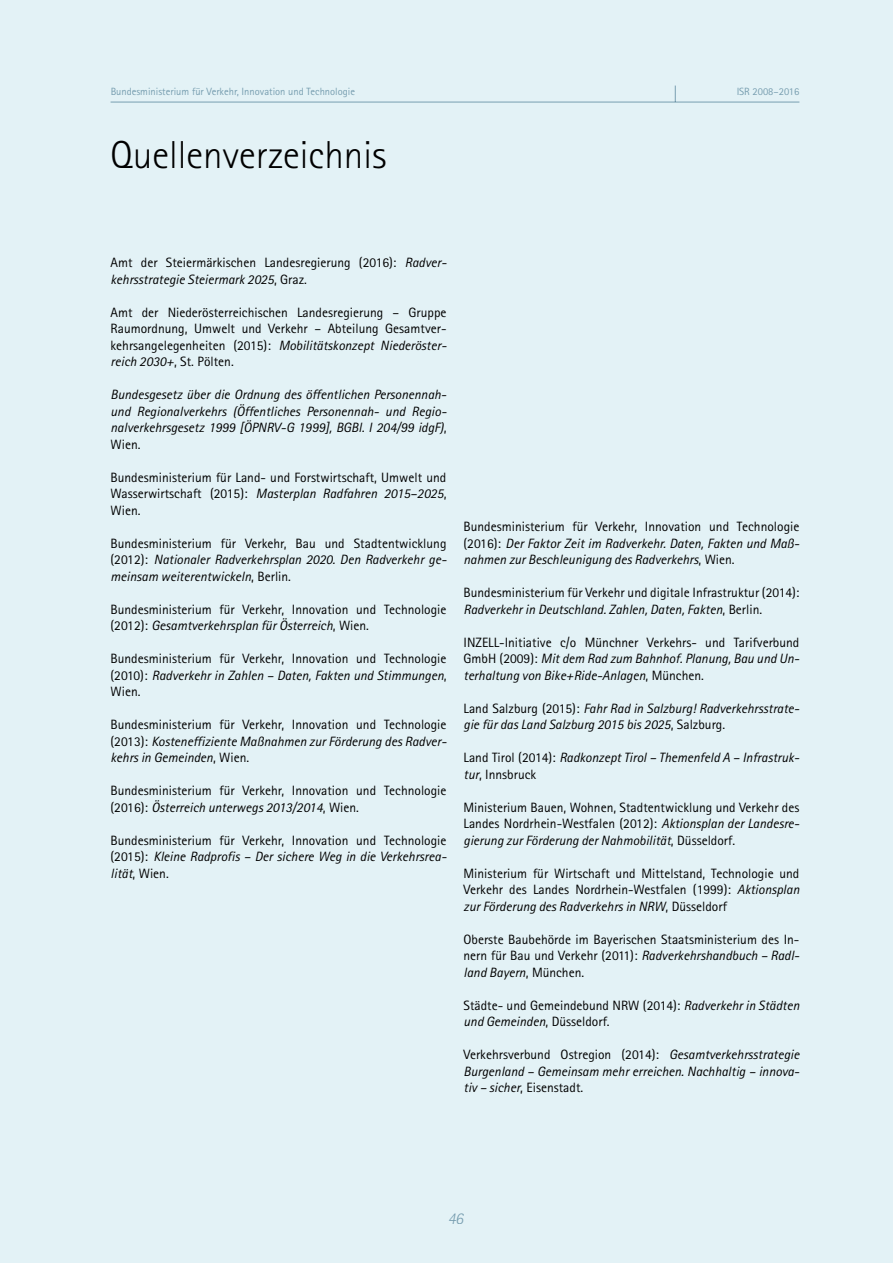
<style>
.page{position:relative;width:893px;height:1263px;background:#e3f2f6}
.page>*{position:absolute;margin:0;border:0;box-sizing:border-box;transform-origin:0 0}
.head_Bsp{font:300 39px "Rotis Sans Serif";color:#000}
.t1{font:italic 300 16.5px "Rotis Sans Serif";color:#528097}
.txt{font:13.5px/16.5px "Rotis Sans Serif";color:#000;text-align:justify}
.txt-2{font:italic 13.5px/16.5px "Rotis Sans Serif";color:#000;text-align:justify}
.t2{font:10.5px "Rotis Sans Serif";color:#528097}
.s1{font-style:italic}
.s2{font-style:normal}
</style>
<div class="page">
<hr style="left:111px;top:102px;width:688px;height:1px;background:#528097">
<svg style="left:675px;top:86px;width:1px;height:16px"></svg>
<p class="t2" style="left:111px;top:85px;width:246px">Bundesministerium für Verkehr, Innovation und Technologie</p>
<p class="t2" style="left:736px;top:85px;width:64px">ISR 2008–2016</p>
<h1 class="head_Bsp" style="left:111px;top:133px;width:277px">Quellenverzeichnis</h1>
<p class="txt" style="left:111px;top:254px;width:337px">Amt der Steiermärkischen Landesregierung (2016): <span class="s1">Radver&shy;kehrsstrategie Steiermark 2025</span>, Graz.</p>
<p class="txt" style="left:111px;top:304px;width:337px">Amt der Niederösterreichischen Landesregierung – Gruppe Raumordnung, Umwelt und Verkehr – Abteilung Gesamtver&shy;kehrsangelegenheiten (2015): <span class="s1">Mobilitätskonzept Niederöster&shy;reich 2030+</span>, St. Pölten.</p>
<p class="txt-2" style="left:111px;top:386px;width:337px">Bundesgesetz über die Ordnung des öffentlichen Personennah&shy;und Regionalverkehrs (Öffentliches Personennah- und Regio&shy;nalverkehrsgesetz 1999 [ÖPNRV-G 1999], BGBl. I 204/99 idgF)<span class="s2">, Wien.</span></p>
<p class="txt" style="left:111px;top:469px;width:337px">Bundesministerium für Land- und Forstwirtschaft, Umwelt und Wasserwirtschaft (2015): <span class="s1">Masterplan Radfahren 2015–2025</span>, Wien.</p>
<p class="txt-2" style="left:111px;top:535px;width:337px"><span class="s2">Bundesministerium für Verkehr, Bau und Stadtentwicklung (2012):</span> Nationaler Radverkehrsplan 2020. Den Radverkehr ge&shy;meinsam weiterentwickeln<span class="s2">, Berlin.</span></p>
<p class="txt" style="left:111px;top:601px;width:337px">Bundesministerium für Verkehr, Innovation und Technologie (2012): <span class="s1">Gesamtverkehrsplan für Österreich</span>, Wien.</p>
<p class="txt" style="left:111px;top:650px;width:337px">Bundesministerium für Verkehr, Innovation und Technologie (2010): <span class="s1">Radverkehr in Zahlen – Daten, Fakten und Stimmungen</span>, Wien.</p>
<p class="txt" style="left:111px;top:716px;width:337px">Bundesministerium für Verkehr, Innovation und Technologie (2013): <span class="s1">Kosteneffiziente Maßnahmen zur Förderung des Radver&shy;kehrs in Gemeinden</span>, Wien.</p>
<p class="txt" style="left:111px;top:782px;width:337px">Bundesministerium für Verkehr, Innovation und Technologie (2016): <span class="s1">Österreich unterwegs 2013/2014</span>, Wien.</p>
<p class="txt" style="left:111px;top:832px;width:337px">Bundesministerium für Verkehr, Innovation und Technologie (2015): <span class="s1">Kleine Radprofis – Der sichere Weg in die Verkehrsrea&shy;lität</span>, Wien.</p>
<p class="txt-2" style="left:463px;top:518px;width:337px"><span class="s2">Bundesministerium für Verkehr, Innovation und Technologie (2016):</span> Der Faktor Zeit im Radverkehr. Daten, Fakten und Maß&shy;nahmen zur Beschleunigung des Radverkehrs<span class="s2">, Wien.</span></p>
<p class="txt" style="left:463px;top:584px;width:337px">Bundesministerium für Verkehr und digitale Infrastruktur (2014):<br><span class="s1">Radverkehr in Deutschland. Zahlen, Daten, Fakten</span>, Berlin.</p>
<p class="txt" style="left:463px;top:634px;width:337px">INZELL-Initiative c/o Münchner Verkehrs- und Tarifverbund GmbH (2009): <span class="s1">Mit dem Rad zum Bahnhof. Planung, Bau und Un&shy;terhaltung von Bike+Ride-Anlagen</span>, München.</p>
<p class="txt-2" style="left:463px;top:700px;width:337px"><span class="s2">Land Salzburg (2015):</span> Fahr Rad in Salzburg! Radverkehrsstrate&shy;gie für das Land Salzburg 2015 bis 2025<span class="s2">, Salzburg.</span></p>
<p class="txt-2" style="left:463px;top:749px;width:337px"><span class="s2">Land Tirol (2014):</span> Radkonzept Tirol – Themenfeld A – Infrastruk&shy;tur<span class="s2">, Innsbruck</span></p>
<p class="txt" style="left:463px;top:799px;width:337px">Ministerium Bauen, Wohnen, Stadtentwicklung und Verkehr des Landes Nordrhein-Westfalen (2012): <span class="s1">Aktionsplan der Landesre&shy;gierung zur Förderung der Nahmobilität</span>, Düsseldorf.</p>
<p class="txt" style="left:463px;top:865px;width:337px">Ministerium für Wirtschaft und Mittelstand, Technologie und Verkehr des Landes Nordrhein-Westfalen (1999): <span class="s1">Aktionsplan zur Förderung des Radverkehrs in NRW</span>, Düsseldorf</p>
<p class="txt" style="left:463px;top:931px;width:337px">Oberste Baubehörde im Bayerischen Staatsministerium des In&shy;nern für Bau und Verkehr (2011): <span class="s1">Radverkehrshandbuch – Radl&shy;land Bayern</span>, München.</p>
<p class="txt" style="left:463px;top:997px;width:337px">Städte- und Gemeindebund NRW (2014): <span class="s1">Radverkehr in Städten und Gemeinden</span>, Düsseldorf.</p>
<p class="txt-2" style="left:463px;top:1046px;width:337px"><span class="s2">Verkehrsverbund Ostregion (2014):</span> Gesamtverkehrsstrategie Burgenland – Gemeinsam mehr erreichen. Nachhaltig – innova&shy;tiv – sicher<span class="s2">, Eisenstadt.</span></p>
<p class="t1" style="left:447px;top:1208px;width:17px">46</p>
</div>
